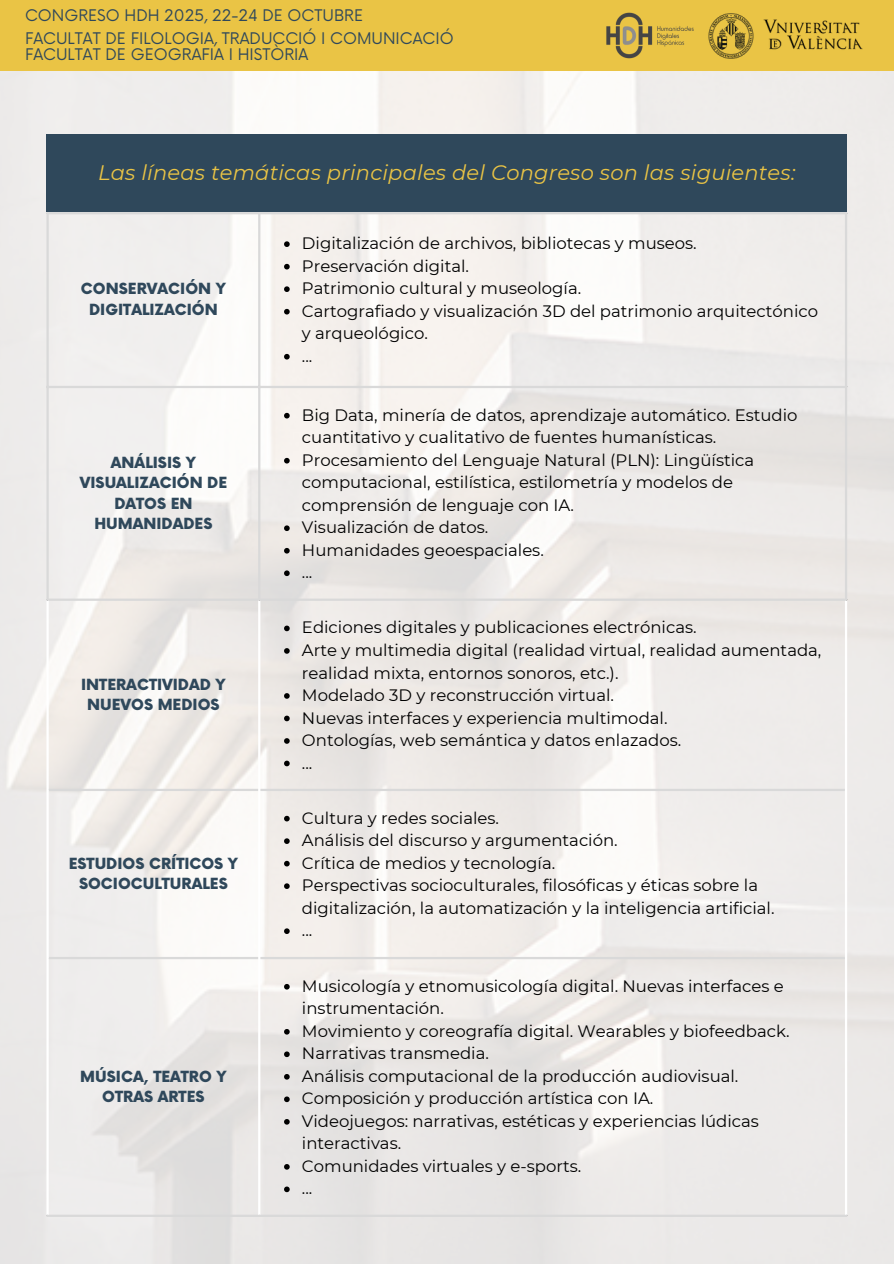
<style>
.page{position:relative;width:894px;height:1264px;background:#fff}
.page>*{position:absolute;margin:0;border:0;box-sizing:border-box;transform-origin:0 0}
.t1{font:italic 21px "Montserrat";letter-spacing:.01em;color:#eac445}
.t2{font:16.5px/22.5px "Montserrat";color:#000}
.t3{font:15.6px "Now";color:#2f485b}
.t4{font:900 15px/20.2px "Now";color:#2f485b;text-align:center}
</style>
<div class="page">
<img style="left:0;top:71px;width:893px;height:1192px">
<div style="left:0;top:0;width:893px;height:71px;background:#eac445"></div>
<img style="left:763px;top:19px;width:99px;height:31px">
<img style="left:708px;top:14px;width:46px;height:45px">
<svg style="left:284px;top:241px;width:5px;height:6px"></svg>
<svg style="left:284px;top:264px;width:5px;height:5px"></svg>
<svg style="left:284px;top:286px;width:5px;height:6px"></svg>
<svg style="left:284px;top:309px;width:5px;height:5px"></svg>
<svg style="left:284px;top:354px;width:5px;height:5px"></svg>
<svg style="left:284px;top:413px;width:5px;height:5px"></svg>
<svg style="left:284px;top:458px;width:5px;height:5px"></svg>
<svg style="left:284px;top:525px;width:5px;height:6px"></svg>
<svg style="left:284px;top:548px;width:5px;height:5px"></svg>
<svg style="left:284px;top:570px;width:5px;height:6px"></svg>
<svg style="left:284px;top:625px;width:5px;height:6px"></svg>
<svg style="left:284px;top:648px;width:5px;height:5px"></svg>
<svg style="left:284px;top:693px;width:5px;height:5px"></svg>
<svg style="left:284px;top:715px;width:5px;height:6px"></svg>
<svg style="left:284px;top:738px;width:5px;height:5px"></svg>
<svg style="left:284px;top:760px;width:5px;height:6px"></svg>
<svg style="left:284px;top:815px;width:5px;height:6px"></svg>
<svg style="left:284px;top:838px;width:5px;height:6px"></svg>
<svg style="left:284px;top:860px;width:5px;height:6px"></svg>
<svg style="left:284px;top:883px;width:5px;height:6px"></svg>
<svg style="left:284px;top:928px;width:5px;height:6px"></svg>
<svg style="left:284px;top:983px;width:5px;height:6px"></svg>
<svg style="left:284px;top:1028px;width:5px;height:6px"></svg>
<svg style="left:284px;top:1051px;width:5px;height:6px"></svg>
<svg style="left:284px;top:1073px;width:5px;height:6px"></svg>
<svg style="left:284px;top:1096px;width:5px;height:6px"></svg>
<svg style="left:284px;top:1118px;width:5px;height:6px"></svg>
<svg style="left:284px;top:1163px;width:5px;height:6px"></svg>
<svg style="left:284px;top:1186px;width:5px;height:6px"></svg>
<hr style="left:46px;top:214px;width:3px;height:384px;background:#d9d9d9">
<hr style="left:258px;top:214px;width:2px;height:384px;background:#d9d9d9">
<hr style="left:844px;top:214px;width:2px;height:384px;background:#d9d9d9">
<hr style="left:46px;top:212px;width:800px;height:2px;background:#d9d9d9">
<hr style="left:46px;top:386px;width:800px;height:2px;background:#d9d9d9">
<hr style="left:46px;top:598px;width:800px;height:3px;background:#d9d9d9">
<hr style="left:49px;top:788px;width:795px;height:3px;background:#d9d9d9">
<hr style="left:49px;top:956px;width:795px;height:3px;background:#d9d9d9">
<hr style="left:46px;top:1214px;width:800px;height:2px;background:#d9d9d9">
<hr style="left:46px;top:601px;width:3px;height:613px;background:#fff">
<hr style="left:258px;top:601px;width:2px;height:613px;background:#fff">
<hr style="left:844px;top:601px;width:2px;height:613px;background:#fff">
<img style="left:606px;top:12px;width:88px;height:47px">
<div style="left:46px;top:134px;width:800px;height:78px;background:#2f485b"></div>
<p class="t3" style="left:25px;top:6px;width:339px">CONGRESO HDH 2025, 22-24 DE OCTUBRE</p>
<p class="t3" style="left:25px;top:30px;width:430px">FACULTAT DE FILOLOGIA, TRADUCCIÓ I COMUNICACIÓ</p>
<p class="t3" style="left:25px;top:46px;width:285px">FACULTAT DE GEOGRAFIA I HISTÒRIA</p>
<p class="t1" style="left:98px;top:160px;width:698px">Las líneas temáticas principales del Congreso son las siguientes:</p>
<p class="t4" style="left:81px;top:279px;width:146px">CONSERVACIÓN Y<br>DIGITALIZACIÓN</p>
<p class="t4" style="left:80px;top:453px;width:149px">ANÁLISIS Y<br>VISUALIZACIÓN DE<br>DATOS EN<br>HUMANIDADES</p>
<p class="t4" style="left:81px;top:675px;width:146px">INTERACTIVIDAD Y<br>NUEVOS MEDIOS</p>
<p class="t4" style="left:69px;top:854px;width:171px">ESTUDIOS CRÍTICOS Y<br>SOCIOCULTURALES</p>
<p class="t4" style="left:80px;top:1067px;width:148px">MÚSICA, TEATRO Y<br>OTRAS ARTES</p>
<p class="t2" style="left:302px;top:232px;width:396px">Digitalización de archivos, bibliotecas y museos.</p>
<p class="t2" style="left:302px;top:254px;width:168px">Preservación digital.</p>
<p class="t2" style="left:302px;top:277px;width:281px">Patrimonio cultural y museología.</p>
<p class="t2" style="left:302px;top:299px;width:517px">Cartografiado y visualización 3D del patrimonio arquitectónico y arqueológico.</p>
<p class="t2" style="left:302px;top:344px;width:12px">...</p>
<h1 class="t2" style="left:302px;top:403px;width:497px">Big Data, minería de datos, aprendizaje automático. Estudio cuantitativo y cualitativo de fuentes humanísticas.</h1>
<p class="t2" style="left:302px;top:448px;width:453px">Procesamiento del Lenguaje Natural (PLN): Lingüística computacional, estilística, estilometría y modelos de comprensión de lenguaje con IA.</p>
<p class="t2" style="left:302px;top:516px;width:188px">Visualización de datos.</p>
<p class="t2" style="left:302px;top:538px;width:243px">Humanidades geoespaciales.</p>
<p class="t2" style="left:302px;top:561px;width:12px">...</p>
<p class="t2" style="left:302px;top:616px;width:396px">Ediciones digitales y publicaciones electrónicas.</p>
<p class="t2" style="left:302px;top:639px;width:521px">Arte y multimedia digital (realidad virtual, realidad aumentada, realidad mixta, entornos sonoros, etc.).</p>
<p class="t2" style="left:302px;top:684px;width:313px">Modelado 3D y reconstrucción virtual.</p>
<p class="t2" style="left:302px;top:706px;width:367px">Nuevas interfaces y experiencia multimodal.</p>
<p class="t2" style="left:302px;top:729px;width:381px">Ontologías, web semántica y datos enlazados.</p>
<p class="t2" style="left:302px;top:751px;width:12px">...</p>
<p class="t2" style="left:302px;top:806px;width:198px">Cultura y redes sociales.</p>
<p class="t2" style="left:302px;top:829px;width:317px">Análisis del discurso y argumentación.</p>
<p class="t2" style="left:302px;top:851px;width:255px">Crítica de medios y tecnología.</p>
<p class="t2" style="left:302px;top:874px;width:474px">Perspectivas socioculturales, filosóficas y éticas sobre la digitalización, la automatización y la inteligencia artificial.</p>
<p class="t2" style="left:302px;top:919px;width:12px">...</p>
<p class="t2" style="left:302px;top:974px;width:483px">Musicología y etnomusicología digital. Nuevas interfaces e instrumentación.</p>
<p class="t2" style="left:302px;top:1019px;width:489px">Movimiento y coreografía digital. Wearables y biofeedback.</p>
<p class="t2" style="left:302px;top:1042px;width:188px">Narrativas transmedia.</p>
<p class="t2" style="left:302px;top:1064px;width:438px">Análisis computacional de la producción audiovisual.</p>
<p class="t2" style="left:302px;top:1087px;width:353px">Composición y producción artística con IA.</p>
<p class="t2" style="left:302px;top:1109px;width:458px">Videojuegos: narrativas, estéticas y experiencias lúdicas interactivas.</p>
<p class="t2" style="left:302px;top:1154px;width:281px">Comunidades virtuales y e-sports.</p>
<p class="t2" style="left:302px;top:1177px;width:12px">...</p>
</div>
